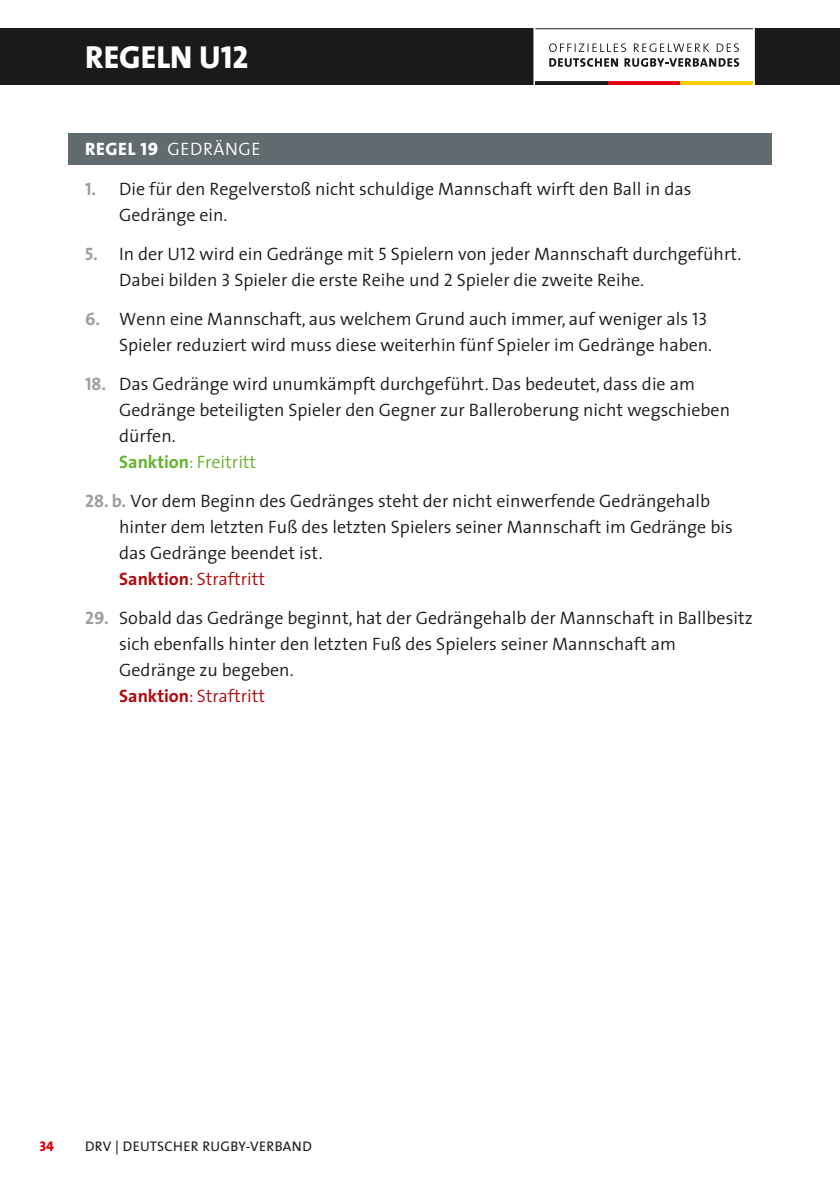
<style>
.page{position:relative;width:840px;height:1191px;background:#fff}
.page>*{position:absolute;margin:0;border:0;box-sizing:border-box;transform-origin:0 0}
.t1{font:32px "The Sans Extra Bold Caps";color:#fff}
.t2{font:300 18px/26px "The Sans";color:#1a1a18}
.t3{font:18px "The Sans Semi Light Caps";letter-spacing:.035em;color:#fff}
.t4{font:14px "The Sans Regular Caps";letter-spacing:.025em;color:#1a1a18}
.t5{font:14px "The Sans Extra Bold Caps";color:#e3000f}
.s1{font-family:"The Sans Extra Bold Caps"}
.s2{font-family:"The Sans Bold Caps";font-weight:400;color:#9c9d9d}
.s3{font-family:"The Sans Semi Light Caps";font-weight:400}
.s4{font-weight:700;color:#64b32c}
.s5{color:#64b32c}
.s6{font-weight:700;color:#9c9d9d}
.s7{font-weight:700;color:#b10a0c}
.s8{color:#b10a0c}
</style>
<div class="page">
<div style="left:0;top:28px;width:839px;height:57px;background:#1a1a18"></div>
<div style="left:534px;top:28px;width:219px;height:52px;background:#fff"></div>
<hr style="left:533px;top:27px;width:2px;height:59px;background:#fff">
<hr style="left:752px;top:27px;width:2px;height:59px;background:#fff">
<svg style="left:607px;top:81px;width:73px;height:4px"></svg>
<svg style="left:680px;top:81px;width:72px;height:4px"></svg>
<svg style="left:535px;top:81px;width:72px;height:1px"></svg>
<hr style="left:534px;top:79px;width:219px;height:2px;background:#fff">
<hr style="left:535px;top:28px;width:217px;height:1px;background:#1a1a18">
<svg style="left:549px;top:43px;width:189px;height:9px"></svg>
<svg style="left:549px;top:58px;width:189px;height:9px"></svg>
<div style="left:68px;top:133px;width:703px;height:32px;background:#616a6e"></div>
<h1 class="t1" style="left:85px;top:30px;width:37px">REGELN</h1>
<h1 class="t1" style="left:199px;top:30px;width:51px">U12</h1>
<p class="t3" style="left:85px;top:139px;width:177px"><span class="s1">REGEL 19</span> GEDRÄNGE</p>
<p class="t2" style="left:119px;top:175px;width:573px;text-indent:-34px"><span class="s2">1.</span> Die für den Regelverstoß nicht schuldige Mannschaft wirft den Ball in das<br>Gedränge ein.</p>
<p class="t2" style="left:119px;top:240px;width:623px;text-indent:-34px"><span class="s2">5.</span> In der U<span class="s3">12</span> wird ein Gedränge mit <span class="s3">5</span> Spielern von jeder Mannschaft durchgeführt.<br>Dabei bilden <span class="s3">3</span> Spieler die erste Reihe und <span class="s3">2</span> Spieler die zweite Reihe.</p>
<p class="t2" style="left:85px;top:305px;width:628px;text-align:right"><span class="s2">6.</span> Wenn eine Mannschaft, aus welchem Grund auch immer, auf weniger als <span class="s3">13<br></span>Spieler reduziert wird muss diese weiterhin fünf Spieler im Gedränge haben.</p>
<p class="t2" style="left:119px;top:370px;width:612px;text-indent:-34px"><span class="s2">18.</span> Das Gedränge wird unumkämpft durchgeführt. Das bedeutet, dass die am Gedränge beteiligten Spieler den Gegner zur Balleroberung nicht wegschieben dürfen.<br><span class="s4">Sanktion</span><span class="s5">: Freitritt</span></p>
<p class="t2" style="left:119px;top:487px;width:614px;text-indent:-34px"><span class="s2">28.</span> <span class="s6">b.</span> Vor dem Beginn des Gedränges steht der nicht einwerfende Gedrängehalb hinter dem letzten Fuß des letzten Spielers seiner Mannschaft im Gedränge bis das Gedränge beendet ist.<br><span class="s7">Sanktion</span><span class="s8">: Straftritt</span></p>
<p class="t2" style="left:119px;top:604px;width:634px;text-indent:-34px"><span class="s2">29.</span> Sobald das Gedränge beginnt, hat der Gedrängehalb der Mannschaft in Ballbesitz sich ebenfalls hinter den letzten Fuß des Spielers seiner Mannschaft am Gedränge zu begeben.<br><span class="s7">Sanktion</span><span class="s8">: Straftritt</span></p>
<p class="t5" style="left:40px;top:1134px;width:16px">34</p>
<p class="t4" style="left:85px;top:1138px;width:228px">DRV | DEUTSCHER RUGBY-VERBAND</p>
</div>
